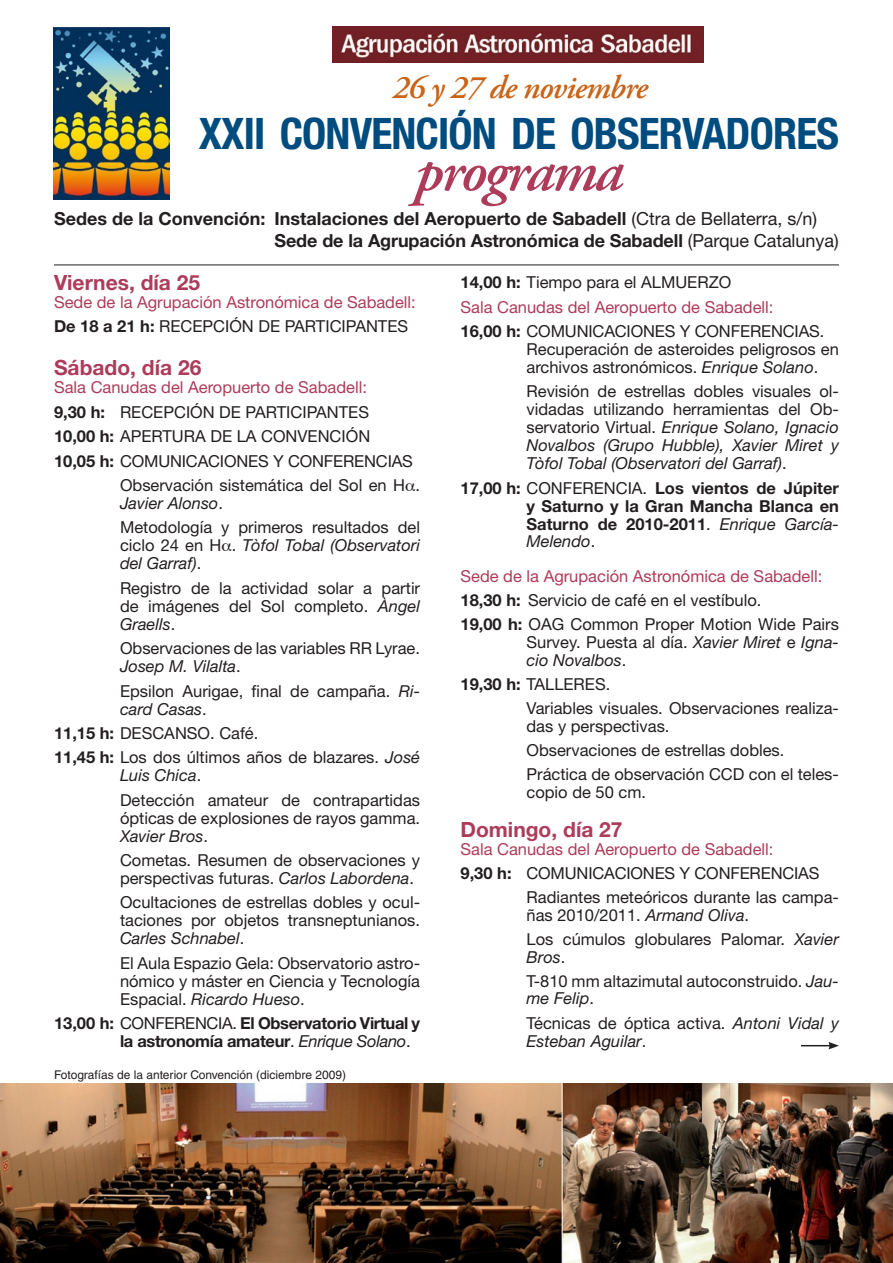
<style>
.page{position:relative;width:893px;height:1263px;background:#fff}
.page>*{position:absolute;margin:0;border:0;box-sizing:border-box;transform-origin:0 0}
.Subtitol_cos_20{font:italic 600 60px "Adobe Garamond Pro";letter-spacing:-.04em;color:#ad3c5b}
.Subtitol_cos_20-2{font:700 condensed 43.5px "Helvetica Neue LT Std";letter-spacing:-.02em;color:#014c7f}
.t1{font:italic 600 33px "Adobe Garamond Pro";letter-spacing:-.03em;color:#c96418}
.Text_cos_11_normal{font:700 21px "Helvetica Neue LT Std";color:#ad3c5b}
.Text_cos_12_normal{font:700 18px "Helvetica Neue LT Std";color:#231f20}
.Text_cos_11_normal-2{font:16.5px/18px "Helvetica Neue LT Std";color:#231f20}
.Text_cos_11_normal-3{font:16.5px "Helvetica Neue LT Std";color:#ad3c5b}
.Text_cos_11_normal-4{font:700 16.5px/17.9px "Helvetica Neue LT Std";color:#231f20;text-align:justify}
.Text_cos_11_normal-5{font:700 16.5px/18px "Helvetica Neue LT Std";letter-spacing:-.02em;color:#231f20}
.Text_cos_11_normal-6{font:italic 16.5px/18px "Helvetica Neue LT Std";color:#231f20}
.t2{font:12px "Helvetica LT Std";color:#231f20}
.s1{font-weight:400}
.s2{font-weight:700}
.s3{font-style:italic}
.s4{font-weight:400;font-style:italic}
.s5{font-style:normal}
</style>
<div class="page">
<img style="left:0;top:1083px;width:893px;height:180px">
<img style="left:54px;top:27px;width:115px;height:173px">
<img style="left:332px;top:26px;width:372px;height:37px">
<hr style="left:54px;top:265px;width:785px;height:1px;background:#231f20">
<hr style="left:801px;top:1045px;width:30px;height:1px;background:#231f20">
<svg style="left:828px;top:1042px;width:11px;height:7px"></svg>
<p class="t1" style="left:392px;top:69px;width:257px">26 y 27 de noviembre</p>
<p class="Subtitol_cos_20-2" style="left:199px;top:107px;width:642px">XXII CONVENCIÓN DE OBSERVADORES</p>
<p class="Subtitol_cos_20" style="left:415px;top:136px;width:210px">programa</p>
<p class="Text_cos_12_normal" style="left:54px;top:208px;width:765px">Sedes de la Convención: Instalaciones del Aeropuerto de Sabadell <span class="s1">(Ctra de Bellaterra, s/n)</span></p>
<p class="Text_cos_12_normal" style="left:274px;top:230px;width:566px">Sede de la Agrupación Astronómica de Sabadell <span class="s1">(Parque Catalunya)</span></p>
<p class="Text_cos_11_normal" style="left:54px;top:269px;width:148px">Viernes, día 25</p>
<p class="Text_cos_11_normal-3" style="left:54px;top:292px;width:363px">Sede de la Agrupación Astronómica de Sabadell:</p>
<p class="Text_cos_11_normal-2" style="left:54px;top:317px;width:356px"><span class="s2">De 18 a 21 h:</span> RECEPCIÓN DE PARTICIPANTES</p>
<p class="Text_cos_11_normal" style="left:54px;top:355px;width:149px">Sábado, día 26</p>
<p class="Text_cos_11_normal-3" style="left:54px;top:378px;width:314px">Sala Canudas del Aeropuerto de Sabadell:</p>
<p class="Text_cos_11_normal-2" style="left:54px;top:403px;width:317px"><span class="s2">9,30 h:</span> RECEPCIÓN DE PARTICIPANTES</p>
<p class="Text_cos_11_normal-2" style="left:54px;top:427px;width:318px"><span class="s2">10,00 h:</span> APERTURA DE LA CONVENCIÓN</p>
<p class="Text_cos_11_normal-2" style="left:54px;top:451px;width:360px"><span class="s2">10,05 h:</span> COMUNICACIONES Y CONFERENCIAS</p>
<p class="Text_cos_11_normal-2" style="left:120px;top:476px;width:302px">Observación sistemática del Sol en H .<br><span class="s3">Javier Alonso</span>.</p>
<p class="Text_cos_11_normal-2" style="left:120px;top:518px;width:302px;text-align:justify">Metodología y primeros resultados del ciclo 24 en H . <span class="s3">Tòfol Tobal (Observatori del Garraf)</span>.</p>
<p class="Text_cos_11_normal-2" style="left:120px;top:579px;width:302px;text-align:justify">Registro de la actividad solar a partir de imágenes del Sol completo. <span class="s3">Àngel Graells</span>.</p>
<p class="Text_cos_11_normal-2" style="left:120px;top:639px;width:302px">Observaciones de las variables RR Lyrae.<br><span class="s3">Josep M. Vilalta</span>.</p>
<p class="Text_cos_11_normal-2" style="left:120px;top:681px;width:302px">Epsilon Aurigae, final de campaña. <span class="s3">Ri&shy;card Casas</span>.</p>
<p class="Text_cos_11_normal-2" style="left:54px;top:724px;width:206px"><span class="s2">11,15 h:</span> DESCANSO. Café.</p>
<p class="Text_cos_11_normal-2" style="left:120px;top:748px;width:302px;text-indent:-66px"><span class="s2">11,45 h:</span> Los dos últimos años de blazares. <span class="s3">José<br>Luis Chica</span>.</p>
<p class="Text_cos_11_normal-2" style="left:120px;top:790px;width:302px;text-align:justify">Detección amateur de contrapartidas ópticas de explosiones de rayos gamma.<br><span class="s3">Xavier Bros</span>.</p>
<p class="Text_cos_11_normal-2" style="left:120px;top:851px;width:302px">Cometas. Resumen de observaciones y perspectivas futuras. <span class="s3">Carlos Labordena</span>.</p>
<p class="Text_cos_11_normal-2" style="left:120px;top:893px;width:302px;text-align:justify">Ocultaciones de estrellas dobles y ocul&shy;taciones por objetos transneptunianos.<br><span class="s3">Carles Schnabel</span>.</p>
<p class="Text_cos_11_normal-2" style="left:120px;top:954px;width:302px;text-align:justify">El Aula Espazio Gela: Observatorio astro&shy;nómico y máster en Ciencia y Tecnología Espacial. <span class="s3">Ricardo Hueso</span>.</p>
<p class="Text_cos_11_normal-5" style="left:120px;top:1014px;width:302px;text-indent:-66px">13,00 h: <span class="s1">CONFERENCIA.</span> El Observatorio Virtual y la astronomía amateur<span class="s1">.</span> <span class="s4">Enrique Solano</span><span class="s1">.</span></p>
<p class="Text_cos_11_normal-2" style="left:460px;top:273px;width:272px"><span class="s2">14,00 h:</span> Tiempo para el ALMUERZO</p>
<p class="Text_cos_11_normal-3" style="left:460px;top:297px;width:314px">Sala Canudas del Aeropuerto de Sabadell:</p>
<p class="Text_cos_11_normal-2" style="left:526px;top:322px;width:314px;text-indent:-66px"><span class="s2">16,00 h:</span> COMUNICACIONES Y CONFERENCIAS.<br>Recuperación de asteroides peligrosos en archivos astronómicos. <span class="s3">Enrique Solano</span>.</p>
<p class="Text_cos_11_normal-2" style="left:526px;top:382px;width:314px;text-align:justify">Revisión de estrellas dobles visuales ol&shy;vidadas utilizando herramientas del Ob&shy;servatorio Virtual. <span class="s3">Enrique Solano, Ignacio Novalbos (Grupo Hubble), Xavier Miret y Tòfol Tobal (Observatori del Garraf)</span>.</p>
<p class="Text_cos_11_normal-4" style="left:526px;top:479px;width:314px;text-indent:-66px">17,00 h: <span class="s1">CONFERENCIA.</span> Los vientos de Júpiter y Saturno y la Gran Mancha Blanca en Saturno de 2010-2011<span class="s1">.</span> <span class="s4">Enrique García-Melendo</span><span class="s1">.</span></p>
<p class="Text_cos_11_normal-3" style="left:460px;top:566px;width:363px">Sede de la Agrupación Astronómica de Sabadell:</p>
<p class="Text_cos_11_normal-2" style="left:460px;top:591px;width:302px"><span class="s2">18,30 h:</span> Servicio de café en el vestíbulo.</p>
<p class="Text_cos_11_normal-2" style="left:526px;top:615px;width:314px;text-align:justify;text-indent:-66px"><span class="s2">19,00 h:</span> OAG Common Proper Motion Wide Pairs Survey. Puesta al día. <span class="s3">Xavier Miret</span> e <span class="s3">Igna&shy;cio Novalbos</span>.</p>
<p class="Text_cos_11_normal-2" style="left:460px;top:675px;width:151px"><span class="s2">19,30 h:</span> TALLERES.</p>
<p class="Text_cos_11_normal-2" style="left:526px;top:699px;width:314px">Variables visuales. Observaciones realiza&shy;das y perspectivas.</p>
<p class="Text_cos_11_normal-2" style="left:526px;top:740px;width:259px">Observaciones de estrellas dobles.</p>
<p class="Text_cos_11_normal-2" style="left:526px;top:765px;width:314px">Práctica de observación CCD con el teles&shy;copio de 50 cm.</p>
<p class="Text_cos_11_normal" style="left:460px;top:816px;width:164px">Domingo, día 27</p>
<p class="Text_cos_11_normal-3" style="left:460px;top:839px;width:314px">Sala Canudas del Aeropuerto de Sabadell:</p>
<p class="Text_cos_11_normal-2" style="left:460px;top:864px;width:360px"><span class="s2">9,30 h:</span> COMUNICACIONES Y CONFERENCIAS</p>
<p class="Text_cos_11_normal-2" style="left:526px;top:888px;width:314px">Radiantes meteóricos durante las campa&shy;ñas 2010/2011. <span class="s3">Armand Oliva</span>.</p>
<p class="Text_cos_11_normal-2" style="left:526px;top:930px;width:314px">Los cúmulos globulares Palomar. <span class="s3">Xavier<br>Bros</span>.</p>
<p class="Text_cos_11_normal-2" style="left:526px;top:972px;width:314px">T-810 mm altazimutal autoconstruido. <span class="s3">Jau&shy;me Felip</span>.</p>
<p class="Text_cos_11_normal-6" style="left:526px;top:1013px;width:314px"><span class="s5">Técnicas de óptica activa.</span> Antoni Vidal y<br>Esteban Aguilar<span class="s5">.</span></p>
<p class="t2" style="left:54px;top:1068px;width:294px">Fotografías de la anterior Convención (diciembre 2009)</p>
</div>
